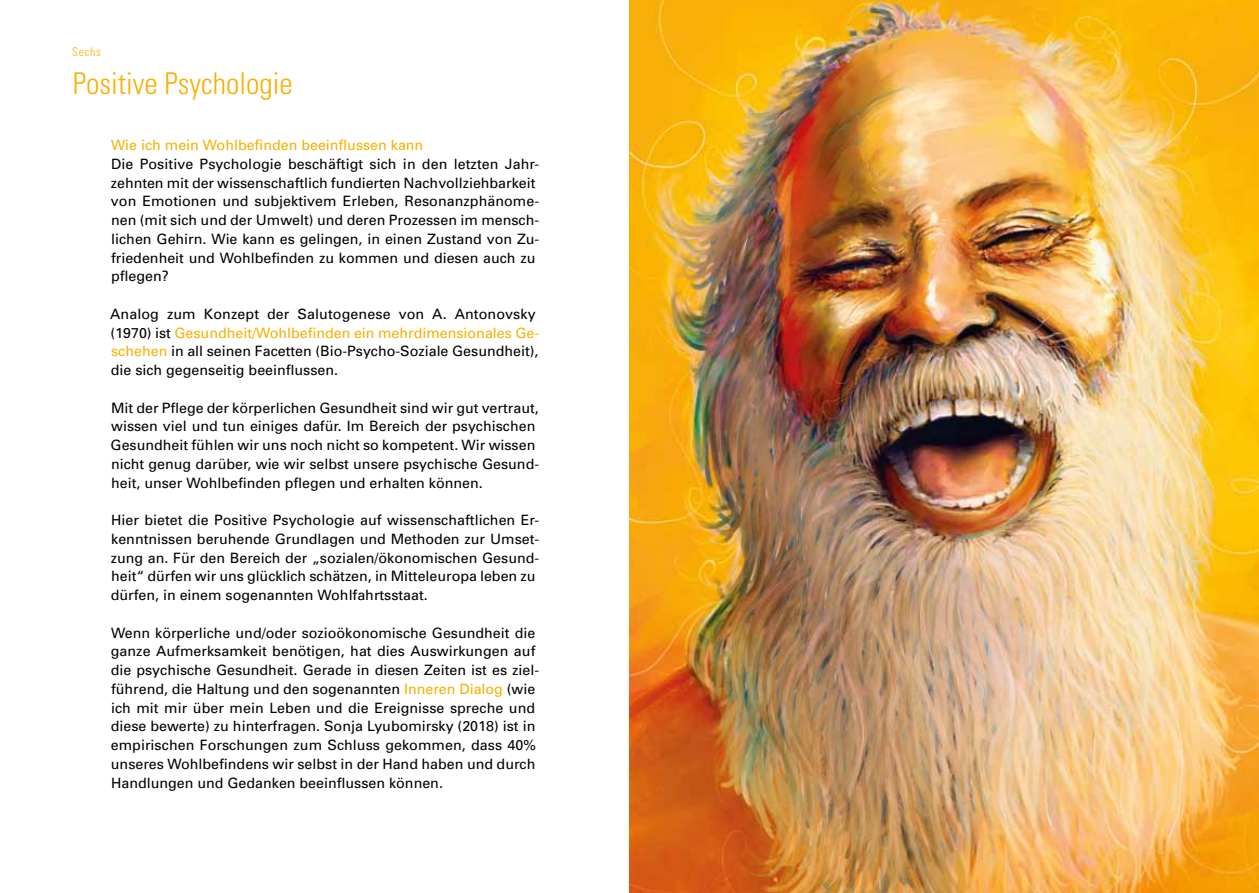
<style>
.page{position:relative;width:1259px;height:893px;background:#fff}
.page>*{position:absolute;margin:0;border:0;box-sizing:border-box;transform-origin:0 0}
.t1{font:300 condensed 30px "Univers";color:#f9b000}
.t2{font:14.25px/18.8px "Univers";color:#000}
.t3{font:14.25px "Univers";color:#f9b000}
.t4{font:300 condensed 12px "Univers";color:#f9b000}
.s1{color:#f9b000}
</style>
<div class="page">
<img style="left:629px;top:0;width:630px;height:893px">
<p class="t4" style="left:72px;top:45px;width:30px">Sechs</p>
<h1 class="t1" style="left:73px;top:65px;width:221px">Positive Psychologie</h1>
<p class="t3" style="left:111px;top:137px;width:314px">Wie ich mein Wohlbefinden beeinflussen kann</p>
<p class="t2" style="left:111px;top:154px;width:430px">Die Positive Psychologie beschäftigt sich in den letzten Jahr&shy;zehnten mit der wissenschaftlich fundierten Nachvollziehbarkeit von Emotionen und subjektivem Erleben, Resonanzphänome&shy;nen (mit sich und der Umwelt) und deren Prozessen im mensch&shy;lichen Gehirn. Wie kann es gelingen, in einen Zustand von Zu&shy;friedenheit und Wohlbefinden zu kommen und diesen auch zu pflegen?</p>
<p class="t2" style="left:110px;top:305px;width:430px">Analog zum Konzept der Salutogenese von A. Antonovsky (1970) ist <span class="s1">Gesundheit/Wohlbefinden ein mehrdimensionales Ge&shy;schehen</span> in all seinen Facetten (Bio-Psycho-Soziale Gesundheit), die sich gegenseitig beeinflussen.</p>
<p class="t2" style="left:111px;top:398px;width:430px">Mit der Pflege der körperlichen Gesundheit sind wir gut vertraut, wissen viel und tun einiges dafür. Im Bereich der psychischen Gesundheit fühlen wir uns noch nicht so kompetent. Wir wissen nicht genug darüber, wie wir selbst unsere psychische Gesund&shy;heit, unser Wohlbefinden pflegen und erhalten können.</p>
<p class="t2" style="left:111px;top:511px;width:430px">Hier bietet die Positive Psychologie auf wissenschaftlichen Er&shy;kenntnissen beruhende Grundlagen und Methoden zur Umset&shy;zung an. Für den Bereich der „sozialen/ökonomischen Gesund&shy;heit“ dürfen wir uns glücklich schätzen, in Mitteleuropa leben zu dürfen, in einem sogenannten Wohlfahrtsstaat.</p>
<p class="t2" style="left:111px;top:623px;width:430px">Wenn körperliche und/oder sozioökonomische Gesundheit die ganze Aufmerksamkeit benötigen, hat dies Auswirkungen auf die psychische Gesundheit. Gerade in diesen Zeiten ist es ziel&shy;führend, die Haltung und den sogenannten <span class="s1">Inneren Dialog</span> (wie ich mit mir über mein Leben und die Ereignisse spreche und diese bewerte) zu hinterfragen. Sonja Lyubomirsky (2018) ist in empirischen Forschungen zum Schluss gekommen, dass 40% unseres Wohlbefindens wir selbst in der Hand haben und durch Handlungen und Gedanken beeinflussen können.</p>
</div>
